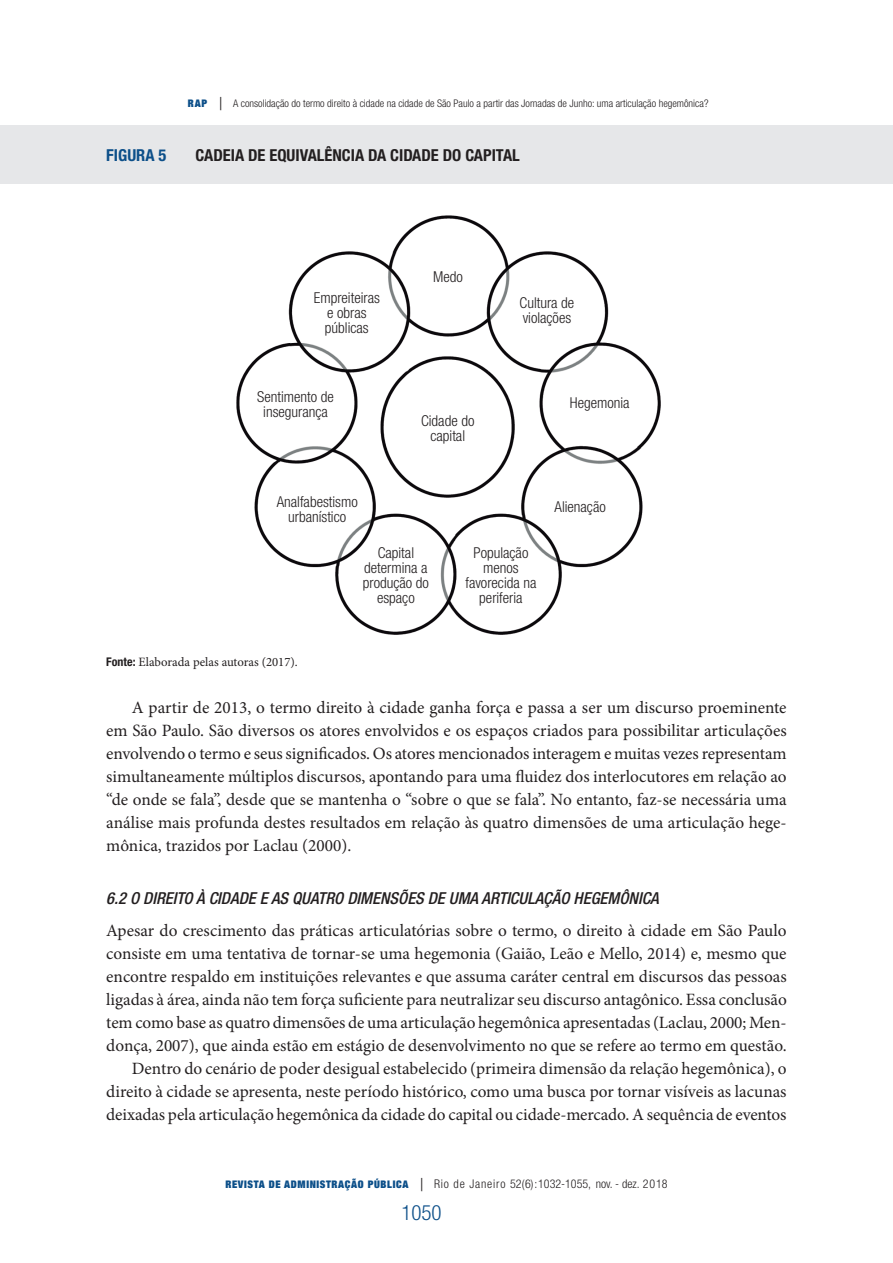
<style>
.page{position:relative;width:893px;height:1263px;background:#fff}
.page>*{position:absolute;margin:0;border:0;box-sizing:border-box;transform-origin:0 0}
.t1{font:300 condensed 21px "Helvetica Neue LT Std";color:#0c4f89}
.texto_3{font:17.25px/23.1px "Minion Pro";letter-spacing:-.005em;color:#231f20;text-align:justify}
.sub_2{font:italic 500 condensed 16.5px "Helvetica Neue LT Std";color:#231f20}
.tit_tab{font:700 condensed 16.5px "Helvetica Neue LT Std";color:#231f20}
.tit_tab-2{font:700 condensed 16.5px "Helvetica Neue LT Std";color:#0c4f89}
.t2{font:300 condensed 15px/15px "Helvetica Neue LT Std";color:#231f20;text-align:center}
.fonte{font:12.75px "Minion Pro";color:#231f20}
.t3{font:300 condensed 12px "Helvetica Neue LT Std";color:#231f20}
.t4{font:300 condensed 10.5px "Helvetica Neue LT Std";color:#231f20}
.s1{font-family:"Helvetica Neue";font-weight:900;font-stretch:expanded;color:#0c4f89}
.s2{font-size:18px}
.s3{font-family:"Helvetica Neue LT Std";font-weight:700;font-stretch:condensed;font-size:12px}
.s4{font-family:"Helvetica Neue";font-weight:900;font-stretch:expanded;font-size:10.5px;color:#0c4f89}
</style>
<div class="page">
<div style="left:0;top:125px;width:893px;height:58px;background:#e6e7e9"></div>
<img style="left:236px;top:215px;width:425px;height:420px">
<p class="t4" style="left:188px;top:98px;width:522px"><span class="s1">RAP</span> <span class="s2">|</span> A consolidação do termo direito à cidade na cidade de São Paulo a partir das Jornadas de Junho: uma articulação hegemônica?</p>
<p class="tit_tab-2" style="left:106px;top:145px;width:62px">FIGURA 5</p>
<p class="tit_tab" style="left:196px;top:145px;width:326px">CADEIA DE EQUIVALÊNCIA DA CIDADE DO CAPITAL</p>
<p class="t2" style="left:314px;top:290px;width:68px">Empreiteiras e obras públicas</p>
<p class="t2" style="left:257px;top:389px;width:78px">Sentimento de insegurança</p>
<p class="t2" style="left:277px;top:494px;width:83px">Analfabestismo urbanístico</p>
<p class="t2" style="left:433px;top:269px;width:31px">Medo</p>
<p class="t2" style="left:421px;top:413px;width:55px">Cidade do capital</p>
<p class="t2" style="left:520px;top:295px;width:56px;text-align:left">Cultura de violações</p>
<p class="t2" style="left:570px;top:395px;width:61px">Hegemonia</p>
<p class="t2" style="left:554px;top:499px;width:53px">Alienação</p>
<p class="t2" style="left:363px;top:545px;width:68px">Capital determina a produção do espaço</p>
<p class="t2" style="left:465px;top:545px;width:73px">População menos favorecida na periferia</p>
<p class="fonte" style="left:106px;top:654px;width:193px"><span class="s3">Fonte:</span> Elaborada pelas autoras (2017).</p>
<p class="texto_3" style="left:106px;top:695px;width:682px;text-indent:26px">A partir de 2013, o termo direito à cidade ganha força e passa a ser um discurso proeminente em São Paulo. São diversos os atores envolvidos e os espaços criados para possibilitar articulações envolvendo o termo e seus significados. Os atores mencionados interagem e muitas vezes representam simultaneamente múltiplos discursos, apontando para uma fluidez dos interlocutores em relação ao “de onde se fala”, desde que se mantenha o “sobre o que se fala”. No entanto, faz-se necessária uma análise mais profunda destes resultados em relação às quatro dimensões de uma articulação hege&shy;mônica, trazidos por Laclau (2000).</p>
<p class="sub_2" style="left:106px;top:888px;width:554px">6.2 O DIREITO À CIDADE E AS QUATRO DIMENSÕES DE UMA ARTICULAÇÃO HEGEMÔNICA</p>
<p class="texto_3" style="left:106px;top:919px;width:682px">Apesar do crescimento das práticas articulatórias sobre o termo, o direito à cidade em São Paulo consiste em uma tentativa de tornar-se uma hegemonia (Gaião, Leão e Mello, 2014) e, mesmo que encontre respaldo em instituições relevantes e que assuma caráter central em discursos das pessoas ligadas à área, ainda não tem força suficiente para neutralizar seu discurso antagônico. Essa conclusão tem como base as quatro dimensões de uma articulação hegemônica apresentadas (Laclau, 2000; Men&shy;donça, 2007), que ainda estão em estágio de desenvolvimento no que se refere ao termo em questão.</p>
<p class="texto_3" style="left:106px;top:1057px;width:682px;text-indent:26px">Dentro do cenário de poder desigual estabelecido (primeira dimensão da relação hegemônica), o direito à cidade se apresenta, neste período histórico, como uma busca por tornar visíveis as lacunas deixadas pela articulação hegemônica da cidade do capital ou cidade-mercado. A sequência de eventos</p>
<p class="t3" style="left:225px;top:1176px;width:444px"><span class="s4">REVISTA DE ADMINISTRAÇÃO PÚBLICA</span> <span class="s2">|</span> Rio de Janeiro 52(6):1032-1055, nov. - dez. 2018</p>
<p class="t1" style="left:401px;top:1200px;width:42px">1050</p>
</div>
